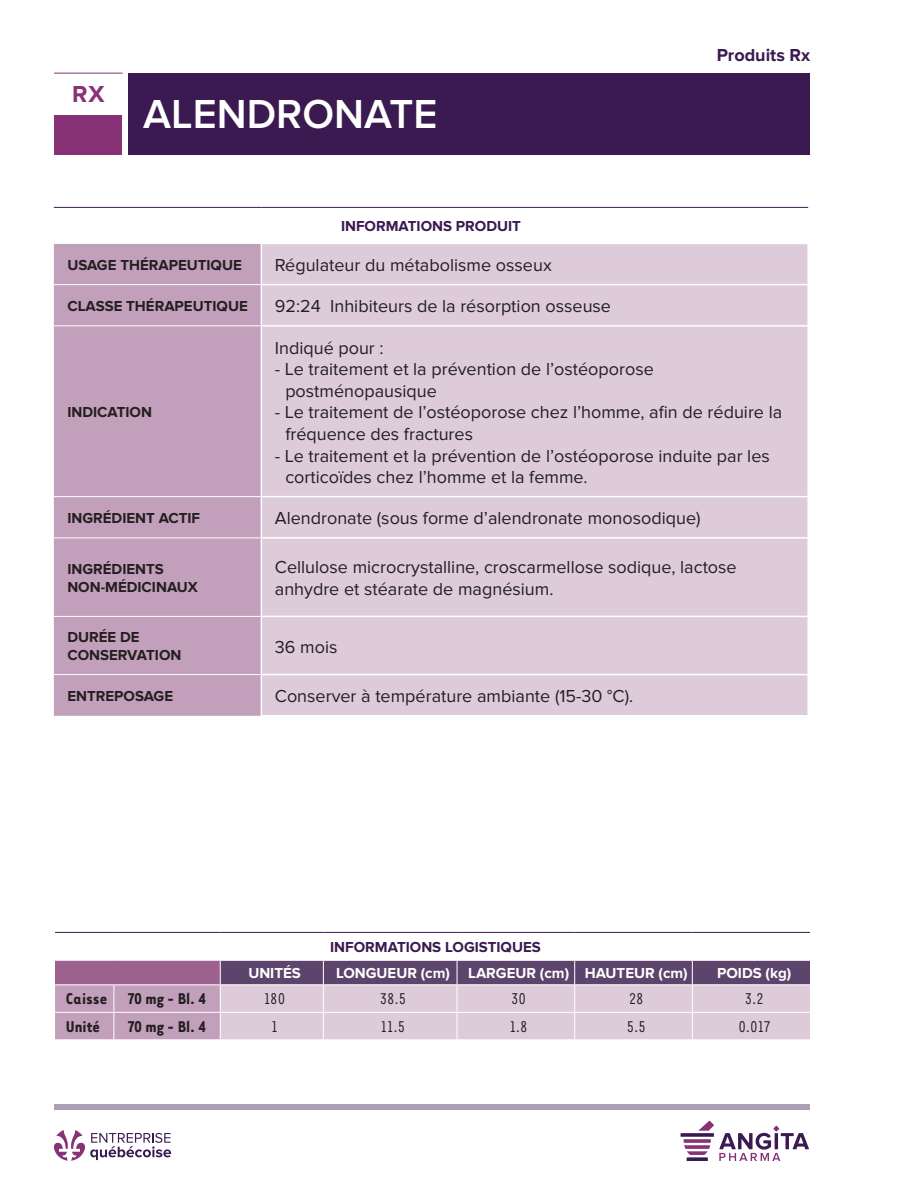
<style>
.page{position:relative;width:918px;height:1188px;background:#fff}
.page>*{position:absolute;margin:0;border:0;box-sizing:border-box;transform-origin:0 0}
.TITRE_NOM_PRODUIT{font:600 42px "Proxima Nova";color:#fff}
.t1{font:700 24px "Proxima Nova";color:#873276}
.t2{font:18px/21.6px "Proxima Nova";color:#231f20}
.t3{font:18px "Tarzana Nar OT";color:#231f20}
.t4{font:700 18px "Tarzana Nar OT";color:#231f20}
.t5{font:700 18px "Proxima Nova";color:#3b1951}
.t6{font:700 15px/18px "Proxima Nova";color:#231f20}
.t7{font:700 15px "Proxima Nova";color:#fff}
.t8{font:700 15px "Proxima Nova";color:#3b1951}
</style>
<div class="page">
<div style="left:54px;top:1104px;width:756px;height:6px;background:#ac9fb4"></div>
<svg style="left:681px;top:1121px;width:128px;height:40px"></svg>
<svg style="left:53px;top:1130px;width:118px;height:31px"></svg>
<div style="left:54px;top:244px;width:207px;height:472px;background:#c29fba"></div>
<div style="left:262px;top:244px;width:545px;height:471px;background:#ddcbda"></div>
<hr style="left:54px;top:284px;width:207px;height:1px;background:#fff">
<hr style="left:54px;top:325px;width:207px;height:1px;background:#fff">
<hr style="left:54px;top:496px;width:207px;height:1px;background:#fff">
<hr style="left:54px;top:537px;width:207px;height:1px;background:#fff">
<hr style="left:54px;top:616px;width:207px;height:1px;background:#fff">
<hr style="left:54px;top:674px;width:207px;height:1px;background:#fff">
<hr style="left:54px;top:207px;width:207px;height:1px;background:#3b1951">
<hr style="left:261px;top:207px;width:547px;height:1px;background:#3b1951">
<hr style="left:261px;top:284px;width:548px;height:1px;background:#fff">
<hr style="left:261px;top:325px;width:548px;height:2px;background:#fff">
<hr style="left:261px;top:496px;width:548px;height:1px;background:#fff">
<hr style="left:261px;top:537px;width:548px;height:2px;background:#fff">
<hr style="left:261px;top:616px;width:548px;height:1px;background:#fff">
<hr style="left:261px;top:674px;width:548px;height:1px;background:#fff">
<div style="left:128px;top:73px;width:682px;height:82px;background:#3b1951"></div>
<hr style="left:54px;top:73px;width:68px;height:1px;background:#873276">
<div style="left:54px;top:115px;width:68px;height:40px;background:#873276"></div>
<svg style="left:55px;top:960px;width:755px;height:79px;background:#b9a1b9"></svg>
<hr style="left:55px;top:932px;width:59px;height:1px;background:#3b1951">
<hr style="left:114px;top:932px;width:106px;height:1px;background:#3b1951">
<hr style="left:220px;top:932px;width:103px;height:1px;background:#3b1951">
<hr style="left:323px;top:932px;width:134px;height:1px;background:#3b1951">
<hr style="left:457px;top:932px;width:118px;height:1px;background:#3b1951">
<hr style="left:575px;top:932px;width:117px;height:1px;background:#3b1951">
<hr style="left:692px;top:932px;width:118px;height:1px;background:#3b1951">
<p class="t1" style="left:72px;top:80px;width:34px">RX</p>
<p class="TITRE_NOM_PRODUIT" style="left:143px;top:90px;width:296px">ALENDRONATE</p>
<p class="t8" style="left:341px;top:218px;width:182px">INFORMATIONS PRODUIT</p>
<p class="t6" style="left:67px;top:256px;width:176px">USAGE THÉRAPEUTIQUE</p>
<p class="t2" style="left:275px;top:255px;width:278px">Régulateur du métabolisme osseux</p>
<p class="t6" style="left:67px;top:297px;width:182px">CLASSE THÉRAPEUTIQUE</p>
<p class="t2" style="left:275px;top:296px;width:338px">92:24 Inhibiteurs de la résorption osseuse</p>
<p class="t5" style="left:717px;top:45px;width:95px">Produits Rx</p>
<p class="t6" style="left:67px;top:404px;width:86px">INDICATION</p>
<p class="t2" style="left:275px;top:337px;width:110px">Indiqué pour :</p>
<p class="t2" style="left:285px;top:359px;width:370px;text-indent:-10px">- Le traitement et la prévention de l’ostéoporose postménopausique</p>
<p class="t2" style="left:285px;top:402px;width:498px;text-indent:-10px">- Le traitement de l’ostéoporose chez l’homme, afin de réduire la fréquence des fractures</p>
<p class="t2" style="left:285px;top:445px;width:486px;text-indent:-10px">- Le traitement et la prévention de l’ostéoporose induite par les corticoïdes chez l’homme et la femme.</p>
<p class="t6" style="left:67px;top:510px;width:134px">INGRÉDIENT ACTIF</p>
<p class="t2" style="left:275px;top:508px;width:427px">Alendronate (sous forme d’alendronate monosodique)</p>
<p class="t6" style="left:67px;top:560px;width:132px">INGRÉDIENTS<br>NON-MÉDICINAUX</p>
<p class="t2" style="left:275px;top:557px;width:463px">Cellulose microcrystalline, croscarmellose sodique, lactose anhydre et stéarate de magnésium.</p>
<p class="t6" style="left:67px;top:629px;width:116px">DURÉE DE<br>CONSERVATION</p>
<p class="t2" style="left:275px;top:636px;width:64px">36 mois</p>
<p class="t6" style="left:67px;top:687px;width:107px">ENTREPOSAGE</p>
<p class="t2" style="left:275px;top:686px;width:360px">Conserver à température ambiante (15-30 °C).</p>
<p class="t8" style="left:330px;top:938px;width:212px">INFORMATIONS LOGISTIQUES</p>
<p class="t7" style="left:248px;top:964px;width:54px">UNITÉS</p>
<p class="t7" style="left:336px;top:964px;width:116px">LONGUEUR (cm)</p>
<p class="t7" style="left:468px;top:964px;width:102px">LARGEUR (cm)</p>
<p class="t7" style="left:585px;top:964px;width:104px">HAUTEUR (cm)</p>
<p class="t7" style="left:717px;top:964px;width:76px">POIDS (kg)</p>
<p class="t4" style="left:66px;top:987px;width:43px">Caisse</p>
<p class="t4" style="left:128px;top:987px;width:80px">70 mg - Bl. 4</p>
<p class="t3" style="left:264px;top:988px;width:23px">180</p>
<p class="t3" style="left:380px;top:988px;width:28px">38.5</p>
<p class="t3" style="left:511px;top:988px;width:16px">30</p>
<p class="t3" style="left:629px;top:988px;width:16px">28</p>
<p class="t3" style="left:745px;top:988px;width:20px">3.2</p>
<p class="t4" style="left:66px;top:1015px;width:36px">Unité</p>
<p class="t4" style="left:128px;top:1015px;width:80px">70 mg - Bl. 4</p>
<p class="t3" style="left:271px;top:1015px;width:8px">1</p>
<p class="t3" style="left:381px;top:1015px;width:26px">11.5</p>
<p class="t3" style="left:510px;top:1015px;width:19px">1.8</p>
<p class="t3" style="left:627px;top:1015px;width:20px">5.5</p>
<p class="t3" style="left:738px;top:1015px;width:33px">0.017</p>
</div>
